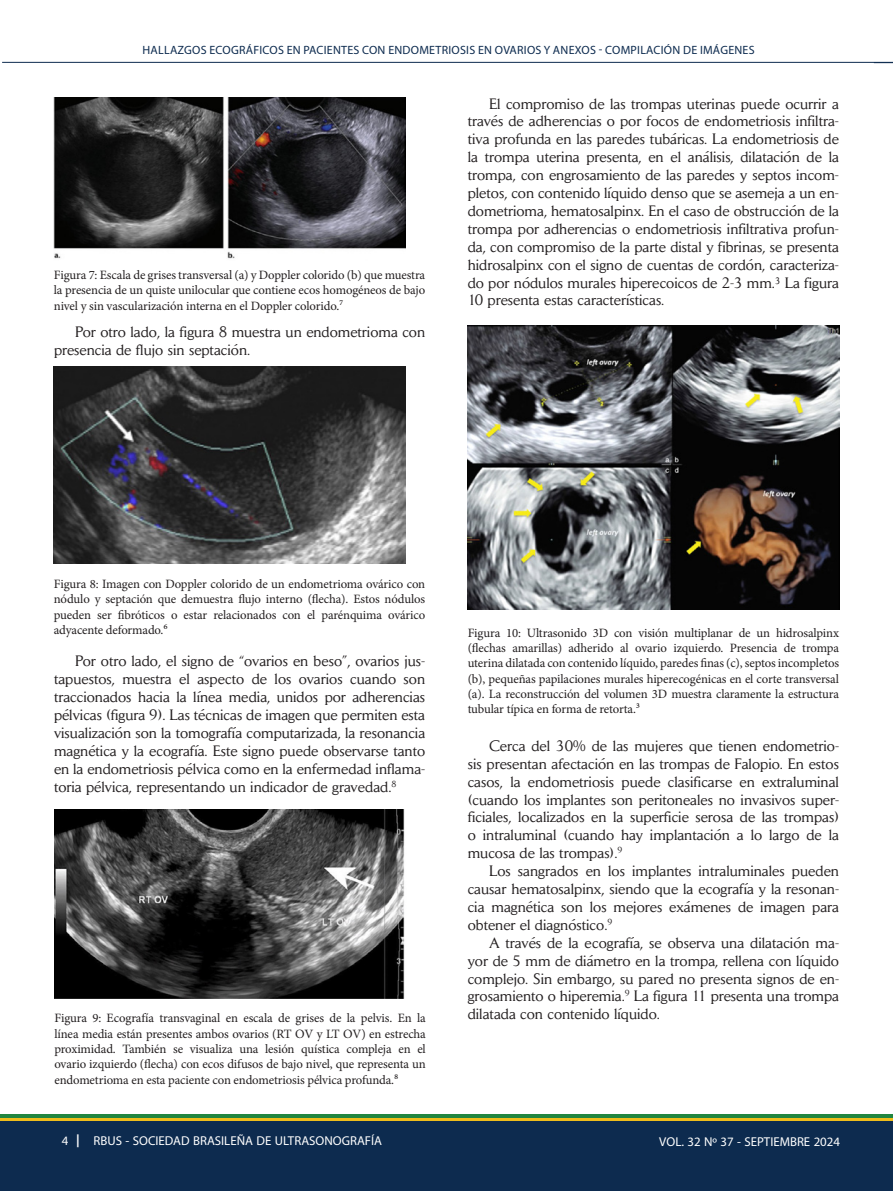
<style>
.page{position:relative;width:893px;height:1191px;background:#fff}
.page>*{position:absolute;margin:0;border:0;box-sizing:border-box;transform-origin:0 0}
.t1{font:18px "Myriad Arabic";color:#fff}
.t2{font:14.85px/17.9px "Daily News";color:#231f20;text-align:justify}
.t3{font:12.75px/15.3px "Minion Pro";letter-spacing:-.01em;color:#231f20;text-align:justify}
.t4{font:12px "Myriad Pro";letter-spacing:.02em;color:#0d2b4f}
.s1{font-weight:700}
</style>
<div class="page">
<div style="left:0;top:1120px;width:893px;height:71px;background:#0d2b4f"></div>
<hr style="left:0;top:1117px;width:893px;height:3px;background:#eebc1b">
<hr style="left:0;top:1114px;width:893px;height:3px;background:#208540">
<img style="left:54px;top:98px;width:351px;height:161px">
<img style="left:54px;top:367px;width:351px;height:196px">
<img style="left:54px;top:809px;width:351px;height:189px">
<img style="left:468px;top:325px;width:371px;height:284px">
<hr style="left:2px;top:62px;width:891px;height:1px;background:#0d2b4f">
<p class="t4" style="left:143px;top:42px;width:614px">HALLAZGOS ECOGRÁFICOS EN PACIENTES CON ENDOMETRIOSIS EN OVARIOS Y ANEXOS - COMPILACIÓN DE IMÁGENES</p>
<p class="t3" style="left:54px;top:267px;width:373px">Figura 7: Escala de grises transversal (a) y Doppler colorido (b) que muestra la presencia de un quiste unilocular que contiene ecos homogéneos de bajo nivel y sin vascularización interna en el Doppler colorido.⁷</p>
<p class="t2" style="left:54px;top:322px;width:373px;text-indent:21px">Por otro lado, la figura 8 muestra un endometrioma con presencia de flujo sin septación.</p>
<p class="t2" style="left:468px;top:94px;width:373px;text-indent:21px">El compromiso de las trompas uterinas puede ocurrir a través de adherencias o por focos de endometriosis infiltra&shy;tiva profunda en las paredes tubáricas. La endometriosis de la trompa uterina presenta, en el análisis, dilatación de la trompa, con engrosamiento de las paredes y septos incom&shy;pletos, con contenido líquido denso que se asemeja a un en&shy;dometrioma, hematosalpinx. En el caso de obstrucción de la trompa por adherencias o endometriosis infiltrativa profun&shy;da, con compromiso de la parte distal y fibrinas, se presenta hidrosalpinx con el signo de cuentas de cordón, caracteriza&shy;do por nódulos murales hiperecoicos de 2-3 mm.³ La figura 10 presenta estas características.</p>
<p class="t3" style="left:54px;top:576px;width:373px">Figura 8: Imagen con Doppler colorido de un endometrioma ovárico con nódulo y septación que demuestra flujo interno (flecha). Estos nódulos pueden ser fibróticos o estar relacionados con el parénquima ovárico adyacente deformado.⁶</p>
<p class="t2" style="left:54px;top:652px;width:373px;text-indent:21px">Por otro lado, el signo de “ovarios en beso”, ovarios jus&shy;tapuestos, muestra el aspecto de los ovarios cuando son traccionados hacia la línea media, unidos por adherencias pélvicas (figura 9). Las técnicas de imagen que permiten esta visualización son la tomografía computarizada, la resonancia magnética y la ecografía. Este signo puede observarse tanto en la endometriosis pélvica como en la enfermedad inflama&shy;toria pélvica, representando un indicador de gravedad.<sup>8</sup></p>
<p class="t3" style="left:54px;top:1010px;width:373px">Figura 9: Ecografía transvaginal en escala de grises de la pelvis. En la línea media están presentes ambos ovarios (RT OV y LT OV) en estrecha proximidad. También se visualiza una lesión quística compleja en el ovario izquierdo (flecha) con ecos difusos de bajo nivel, que representa un endometrioma en esta paciente con endometriosis pélvica profunda.⁸</p>
<p class="t3" style="left:468px;top:625px;width:373px">Figura 10: Ultrasonido 3D con visión multiplanar de un hidrosalpinx (flechas amarillas) adherido al ovario izquierdo. Presencia de trompa uterina dilatada con contenido líquido, paredes finas (c), septos incompletos (b), pequeñas papilaciones murales hiperecogénicas en el corte transversal (a). La reconstrucción del volumen 3D muestra claramente la estructura tubular típica en forma de retorta.³</p>
<p class="t2" style="left:468px;top:736px;width:373px;text-indent:21px">Cerca del 30% de las mujeres que tienen endometrio&shy;sis presentan afectación en las trompas de Falopio. En estos casos, la endometriosis puede clasificarse en extraluminal (cuando los implantes son peritoneales no invasivos super&shy;ficiales, localizados en la superficie serosa de las trompas) o intraluminal (cuando hay implantación a lo largo de la mucosa de las trompas).<sup>9</sup></p>
<p class="t2" style="left:468px;top:862px;width:373px;text-indent:21px">Los sangrados en los implantes intraluminales pueden causar hematosalpinx, siendo que la ecografía y la resonan&shy;cia magnética son los mejores exámenes de imagen para obtener el diagnóstico.<sup>9</sup></p>
<p class="t2" style="left:468px;top:933px;width:373px;text-indent:21px">A través de la ecografía, se observa una dilatación ma&shy;yor de 5 mm de diámetro en la trompa, rellena con líquido complejo. Sin embargo, su pared no presenta signos de en&shy;grosamiento o hiperemia.<sup>9</sup> La figura 11 presenta una trompa dilatada con contenido líquido.</p>
<p class="t1" style="left:62px;top:1128px;width:322px">4 <span class="s1">|</span> RBUS - SOCIEDAD BRASILEÑA DE ULTRASONOGRAFÍA</p>
<p class="t1" style="left:659px;top:1129px;width:182px">VOL. 32 Nº 37 - SEPTIEMBRE 2024</p>
</div>
